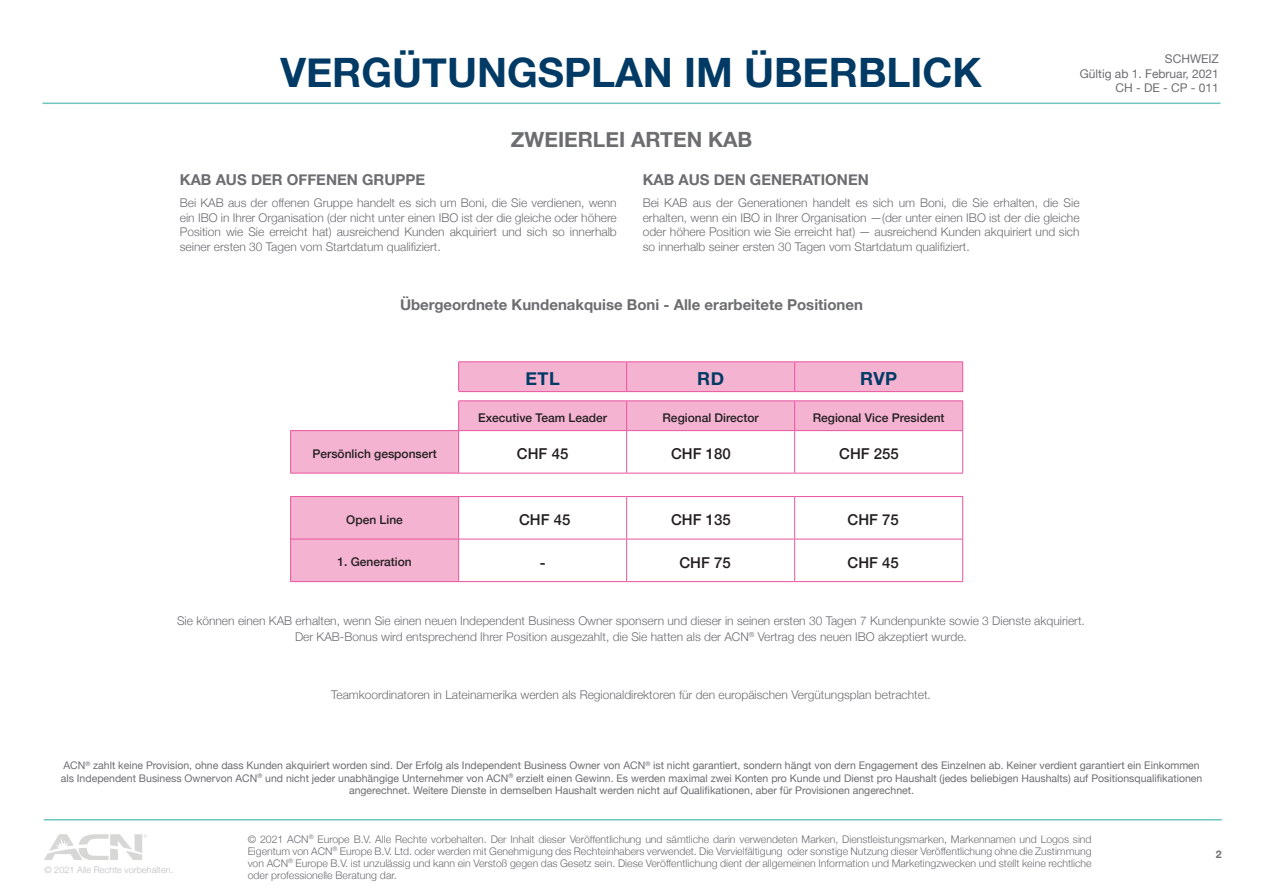
<style>
.page{position:relative;width:1263px;height:893px;background:#fff}
.page>*{position:absolute;margin:0;border:0;box-sizing:border-box;transform-origin:0 0}
.t1{font:700 40.5px "Helvetica Neue";color:#003a65}
.t2{font:700 21px "Helvetica Neue";color:#6c6d70}
.t3{font:700 18px "Helvetica Neue";letter-spacing:.025em;color:#003a65}
.t4{font:700 15px "Helvetica Neue";color:#6c6d70}
.t5{font:500 15px "Helvetica Neue";color:#231f20}
.t6{font:300 12px/14.4px "Helvetica Neue";color:#6c6d70;text-align:justify}
.t7{font:500 12px "Helvetica Neue";color:#231f20}
.t8{font:12px/14.2px "Helvetica Neue";color:#6c6d70;text-align:right}
.t9{font:10.5px/12.6px "Helvetica Neue";color:#6c6d70;text-align:center}
.t10{font:300 10.5px/12px "Helvetica Neue";color:#6c6d70;text-align:justify}
.t11{font:700 10.5px "Helvetica Neue";color:#6c6d70}
.t12{font:300 9px "Helvetica Neue";letter-spacing:.01em;color:#bcbdc0}
.s1{font-family:"Helvetica";font-weight:400}
</style>
<div class="page">
<svg style="left:44px;top:834px;width:103px;height:25px"></svg>
<hr style="left:43px;top:103px;width:1177px;height:1px;background:#6ec8bd">
<hr style="left:44px;top:819px;width:1178px;height:1px;background:#6ec8bd">
<svg style="left:291px;top:362px;width:671px;height:111px"></svg>
<svg style="left:291px;top:497px;width:671px;height:84px"></svg>
<hr style="left:458px;top:361px;width:169px;height:1px;background:#ea549f">
<hr style="left:627px;top:361px;width:168px;height:1px;background:#ea549f">
<hr style="left:795px;top:361px;width:168px;height:1px;background:#ea549f">
<hr style="left:458px;top:391px;width:169px;height:1px;background:#ea549f">
<hr style="left:627px;top:391px;width:168px;height:1px;background:#ea549f">
<hr style="left:795px;top:391px;width:168px;height:1px;background:#ea549f">
<hr style="left:290px;top:496px;width:169px;height:1px;background:#ea549f">
<hr style="left:458px;top:497px;width:1px;height:42px;background:#ea549f">
<hr style="left:291px;top:539px;width:168px;height:1px;background:#ea549f">
<hr style="left:458px;top:539px;width:1px;height:42px;background:#ea549f">
<hr style="left:290px;top:581px;width:169px;height:1px;background:#ea549f">
<hr style="left:290px;top:497px;width:1px;height:42px;background:#ea549f">
<hr style="left:459px;top:496px;width:168px;height:1px;background:#ea549f">
<hr style="left:627px;top:496px;width:168px;height:1px;background:#ea549f">
<hr style="left:626px;top:497px;width:1px;height:42px;background:#ea549f">
<hr style="left:795px;top:496px;width:168px;height:1px;background:#ea549f">
<hr style="left:794px;top:497px;width:1px;height:42px;background:#ea549f">
<hr style="left:962px;top:497px;width:1px;height:42px;background:#ea549f">
<hr style="left:290px;top:539px;width:1px;height:42px;background:#ea549f">
<hr style="left:459px;top:539px;width:168px;height:1px;background:#ea549f">
<hr style="left:627px;top:539px;width:168px;height:1px;background:#ea549f">
<hr style="left:626px;top:539px;width:1px;height:42px;background:#ea549f">
<hr style="left:795px;top:539px;width:168px;height:1px;background:#ea549f">
<hr style="left:794px;top:539px;width:1px;height:42px;background:#ea549f">
<hr style="left:962px;top:539px;width:1px;height:42px;background:#ea549f">
<hr style="left:459px;top:581px;width:168px;height:1px;background:#ea549f">
<hr style="left:627px;top:581px;width:168px;height:1px;background:#ea549f">
<hr style="left:795px;top:581px;width:168px;height:1px;background:#ea549f">
<hr style="left:458px;top:400px;width:169px;height:1px;background:#ea549f">
<hr style="left:627px;top:400px;width:168px;height:1px;background:#ea549f">
<svg style="left:626px;top:362px;width:1px;height:68px"></svg>
<hr style="left:795px;top:400px;width:168px;height:1px;background:#ea549f">
<svg style="left:794px;top:362px;width:1px;height:68px"></svg>
<svg style="left:962px;top:362px;width:1px;height:68px"></svg>
<hr style="left:459px;top:430px;width:168px;height:1px;background:#ea549f">
<hr style="left:627px;top:430px;width:168px;height:1px;background:#ea549f">
<hr style="left:795px;top:430px;width:168px;height:1px;background:#ea549f">
<hr style="left:290px;top:431px;width:1px;height:42px;background:#ea549f">
<hr style="left:626px;top:431px;width:1px;height:42px;background:#ea549f">
<hr style="left:794px;top:431px;width:1px;height:42px;background:#ea549f">
<hr style="left:962px;top:431px;width:1px;height:42px;background:#ea549f">
<hr style="left:459px;top:473px;width:168px;height:1px;background:#ea549f">
<hr style="left:627px;top:473px;width:168px;height:1px;background:#ea549f">
<hr style="left:795px;top:473px;width:168px;height:1px;background:#ea549f">
<hr style="left:458px;top:431px;width:1px;height:42px;background:#ea549f">
<hr style="left:290px;top:473px;width:169px;height:1px;background:#ea549f">
<hr style="left:290px;top:391px;width:169px;height:1px;background:#fff">
<svg style="left:458px;top:362px;width:1px;height:68px"></svg>
<hr style="left:290px;top:430px;width:169px;height:1px;background:#ea549f">
<h1 class="t1" style="left:280px;top:41px;width:703px">VERGÜTUNGSPLAN IM ÜBERBLICK</h1>
<h2 class="t2" style="left:511px;top:123px;width:243px">ZWEIERLEI ARTEN KAB</h2>
<p class="t8" style="left:1080px;top:53px;width:141px">SCHWEIZ<br>Gültig ab 1. Februar, 2021</p>
<p class="t8" style="left:1115px;top:81px;width:105px">CH - DE - CP - 011</p>
<p class="t4" style="left:180px;top:167px;width:247px">KAB AUS DER OFFENEN GRUPPE</p>
<p class="t6" style="left:180px;top:196px;width:438px">Bei KAB aus der offenen Gruppe handelt es sich um Boni, die Sie verdienen, wenn ein IBO in Ihrer Organisation (der nicht unter einen IBO ist der die gleiche oder höhere Position wie Sie erreicht hat) ausreichend Kunden akquiriert und sich so innerhalb seiner ersten 30 Tagen vom Startdatum qualifiziert.</p>
<p class="t4" style="left:643px;top:167px;width:228px">KAB AUS DEN GENERATIONEN</p>
<p class="t6" style="left:643px;top:196px;width:438px">Bei KAB aus der Generationen handelt es sich um Boni, die Sie erhalten, die Sie erhalten, wenn ein IBO in Ihrer Organisation —(der unter einen IBO ist der die gleiche oder höhere Position wie Sie erreicht hat) — ausreichend Kunden akquiriert und sich so innerhalb seiner ersten 30 Tagen vom Startdatum qualifiziert.</p>
<p class="t4" style="left:400px;top:293px;width:464px">Übergeordnete Kundenakquise Boni - Alle erarbeitete Positionen</p>
<h3 class="t3" style="left:525px;top:365px;width:36px">ETL</h3>
<h3 class="t3" style="left:697px;top:365px;width:28px">RD</h3>
<h3 class="t3" style="left:860px;top:365px;width:38px">RVP</h3>
<p class="t7" style="left:478px;top:408px;width:130px">Executive Team Leader</p>
<p class="t7" style="left:662px;top:408px;width:98px">Regional Director</p>
<p class="t7" style="left:813px;top:408px;width:133px">Regional Vice President</p>
<p class="t7" style="left:312px;top:444px;width:126px">Persönlich gesponsert</p>
<p class="t5" style="left:517px;top:442px;width:53px">CHF 45</p>
<p class="t5" style="left:671px;top:442px;width:61px">CHF 180</p>
<p class="t5" style="left:839px;top:442px;width:61px">CHF 255</p>
<p class="t7" style="left:346px;top:510px;width:58px">Open Line</p>
<p class="t5" style="left:519px;top:508px;width:53px">CHF 45</p>
<p class="t5" style="left:671px;top:508px;width:61px">CHF 135</p>
<p class="t5" style="left:847px;top:508px;width:53px">CHF 75</p>
<p class="t7" style="left:337px;top:552px;width:76px">1. Generation</p>
<p class="t5" style="left:540px;top:550px;width:7px">-</p>
<p class="t5" style="left:679px;top:550px;width:53px">CHF 75</p>
<p class="t5" style="left:847px;top:550px;width:53px">CHF 45</p>
<p class="t6" style="left:177px;top:612px;width:909px;line-height:16.5px;text-align:center">Sie können einen KAB erhalten, wenn Sie einen neuen Independent Business Owner sponsern und dieser in seinen ersten 30 Tagen 7 Kundenpunkte sowie 3 Dienste akquiriert.<br>Der KAB-Bonus wird entsprechend Ihrer Position ausgezahlt, die Sie hatten als der ACN<sup>®</sup> Vertrag des neuen IBO akzeptiert wurde.</p>
<p class="t6" style="left:331px;top:687px;width:601px">Teamkoordinatoren in Lateinamerika werden als Regionaldirektoren für den europäischen Vergütungsplan betrachtet.</p>
<p class="t9" style="left:61px;top:760px;width:1143px">ACN<sup>®</sup> zahlt keine Provision, ohne dass Kunden akquiriert worden sind. Der Erfolg als Independent Business Owner von ACN<sup>®</sup> ist nicht garantiert, sondern hängt von dern Engagement des Einzelnen ab. Keiner verdient garantiert ein Einkommen als Independent Business Ownervon ACN<sup>®</sup> und nicht jeder unabhängige Unternehmer von ACN<sup>®</sup> erzielt einen Gewinn. Es werden maximal zwei Konten pro Kunde und Dienst pro Haushalt (jedes beliebigen Haushalts) auf Positionsqualifikationen angerechnet. Weitere Dienste in demselben Haushalt werden nicht auf Qualifikationen, aber für Provisionen angerechnet.</p>
<p class="t12" style="left:44px;top:865px;width:130px">© 2021 Alle Rechte vorbehalten<span class="s1">.</span></p>
<p class="t10" style="left:248px;top:833px;width:845px">© 2021 ACN<sup>®</sup> Europe B.V. Alle Rechte vorbehalten. Der Inhalt dieser Veröffentlichung und sämtliche darin verwendeten Marken, Dienstleistungsmarken, Markennamen und Logos sind Eigentum von ACN<sup>®</sup> Europe B.V. Ltd. oder werden mit Genehmigung des Rechteinhabers verwendet. Die Vervielfältigung oder sonstige Nutzung dieser Veröffentlichung ohne die Zustimmung von ACN<sup>®</sup> Europe B.V. ist unzulässig und kann ein Verstoß gegen das Gesetz sein. Diese Veröffentlichung dient der allgemeinen Information und Marketingzwecken und stellt keine rechtliche oder professionelle Beratung dar.</p>
<p class="t11" style="left:1216px;top:846px;width:7px">2</p>
</div>
